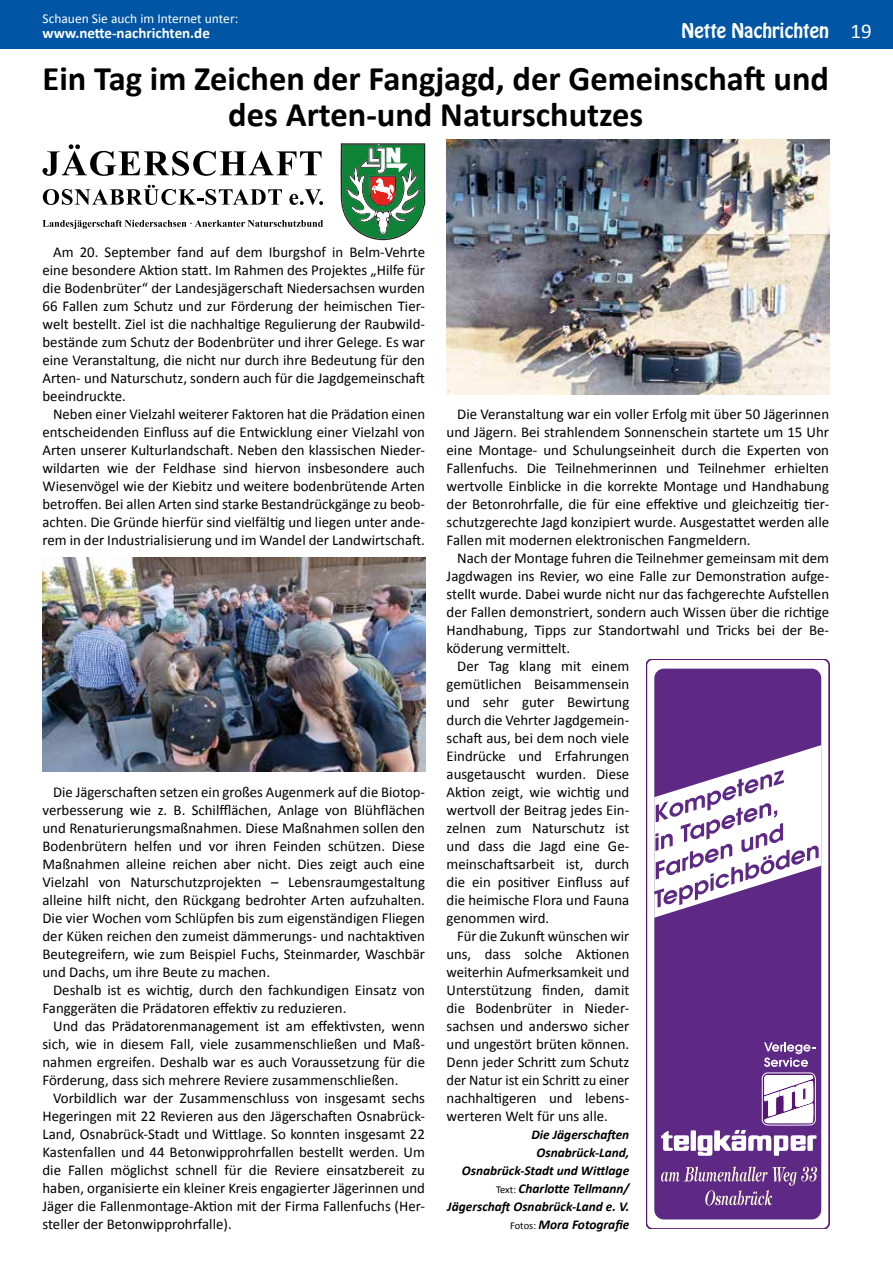
<style>
.page{position:relative;width:893px;height:1263px;background:#fff}
.page>*{position:absolute;margin:0;border:0;box-sizing:border-box;transform-origin:0 0}
.t1{font:700 34.5px/36px "Calibri";color:#000;text-align:center}
.t2{font:21px "Calibri";color:#fff}
.t3{font:18px "Hobo Std";color:#fff}
.t4{font:15px/18px "Calibri";color:#000;text-align:justify}
.t5{font:15px "Calibri";color:#000;scale:.96 1}
.t6{font:700 15px "Calibri";color:#fff}
.t7{font:italic 700 13.5px/18px "Calibri";color:#000;text-align:right}
.t8{font:13.5px "Calibri";color:#fff}
.t9{font:italic 700 13.35px/18px "Calibri";color:#000;text-align:right}
.s1{font-size:13.5px}
.s2{font-weight:400;font-style:normal;font-size:10.5px}
</style>
<div class="page">
<div style="left:0;top:0;width:893px;height:49px;background:#0056a4"></div>
<svg style="left:340px;top:143px;width:85px;height:97px"></svg>
<svg style="left:43px;top:144px;width:279px;height:32px"></svg>
<svg style="left:43px;top:185px;width:239px;height:20px"></svg>
<svg style="left:289px;top:189px;width:34px;height:16px"></svg>
<svg style="left:43px;top:220px;width:280px;height:9px"></svg>
<img style="left:446px;top:139px;width:383px;height:255px">
<img style="left:43px;top:557px;width:382px;height:215px">
<svg style="left:646px;top:659px;width:183px;height:570px"></svg>
<div style="left:646px;top:659px;width:183px;height:570px;border:2px solid #571576;border-radius:6px"></div>
<div style="left:654px;top:669px;width:167px;height:550px;background:#5d2985;border-radius:10px"></div>
<svg style="left:661px;top:1166px;width:156px;height:39px"></svg>
<svg style="left:661px;top:1042px;width:156px;height:114px"></svg>
<svg style="left:654px;top:745px;width:167px;height:173px"></svg>
<p class="t8" style="left:43px;top:10px;width:197px">Schauen Sie auch im Internet unter:</p>
<p class="t6" style="left:43px;top:23px;width:169px">www.nette-nachrichten.de</p>
<h2 class="t2" style="left:850px;top:18px;width:23px">19</h2>
<h1 class="t1" style="left:43px;top:60px;width:788px">Ein Tag im Zeichen der Fangjagd, der Gemeinschaft und des Arten-und Naturschutzes</h1>
<p class="t3" style="left:682px;top:18px;width:149px">Nette Nachrichten</p>
<p class="t4" style="left:43px;top:242px;width:384px;text-indent:11px">Am 20. September fand auf dem Iburgshof in Belm-Vehrte eine besondere Aktion statt. Im Rahmen des Projektes „Hilfe für die Bodenbrüter“ der Landesjägerschaft Niedersachsen wurden 66 Fallen zum Schutz und zur Förderung der heimischen Tier&shy;welt bestellt. Ziel ist die nachhaltige Regulierung der Raubwild&shy;bestände zum Schutz der Bodenbrüter und ihrer Gelege. Es war eine Veranstaltung, die nicht nur durch ihre Bedeutung für den Arten- und Naturschutz, sondern auch für die Jagdgemeinschaft beeindruckte.</p>
<p class="t4" style="left:43px;top:404px;width:384px;text-indent:11px">Neben einer Vielzahl weiterer Faktoren hat die Prädation einen entscheidenden Einfluss auf die Entwicklung einer Vielzahl von Arten unserer Kulturlandschaft. Neben den klassischen Nieder&shy;wildarten wie der Feldhase sind hiervon insbesondere auch Wiesenvögel wie der Kiebitz und weitere bodenbrütende Arten betroffen. Bei allen Arten sind starke Bestandrückgänge zu beob&shy;achten. Die Gründe hierfür sind vielfältig und liegen unter ande&shy;rem in der Industrialisierung und im Wandel der Landwirtschaft.</p>
<p class="t4" style="left:43px;top:782px;width:384px;text-indent:11px">Die Jägerschaften setzen ein großes Augenmerk auf die Biotop&shy;verbesserung wie z. B. Schilfflächen, Anlage von Blühflächen und Renaturierungsmaßnahmen. Diese Maßnahmen sollen den Bodenbrütern helfen und vor ihren Feinden schützen. Diese Maßnahmen alleine reichen aber nicht. Dies zeigt auch eine Vielzahl von Naturschutzprojekten – Lebensraumgestaltung alleine hilft nicht, den Rückgang bedrohter Arten aufzuhalten.<br>Die vier Wochen vom Schlüpfen bis zum eigenständigen Fliegen der Küken reichen den zumeist dämmerungs- und nachtaktiven Beutegreifern, wie zum Beispiel Fuchs, Steinmarder, Waschbär und Dachs, um ihre Beute zu machen.</p>
<p class="t4" style="left:43px;top:980px;width:384px;text-indent:11px">Deshalb ist es wichtig, durch den fachkundigen Einsatz von<br>Fanggeräten die Prädatoren effektiv zu reduzieren.</p>
<p class="t4" style="left:43px;top:1016px;width:384px;text-indent:11px">Und das Prädatorenmanagement ist am effektivsten, wenn sich, wie in diesem Fall, viele zusammenschließen und Maß&shy;nahmen ergreifen. Deshalb war es auch Voraussetzung für die Förderung, dass sich mehrere Reviere zusammenschließen.</p>
<p class="t4" style="left:43px;top:1088px;width:384px;text-indent:11px">Vorbildlich war der Zusammenschluss von insgesamt sechs Hegeringen mit 22 Revieren aus den Jägerschaften Osnabrück-Land, Osnabrück-Stadt und Wittlage. So konnten insgesamt 22<br>Kastenfallen und 44 Betonwipprohrfallen bestellt werden. Um die Fallen möglichst schnell für die Reviere einsatzbereit zu haben, organisierte ein kleiner Kreis engagierter Jägerinnen und Jäger die Fallenmontage-Aktion mit der Firma Fallenfuchs (Her&shy;steller der Betonwipprohrfalle).</p>
<p class="t4" style="left:447px;top:404px;width:384px;text-indent:11px">Die Veranstaltung war ein voller Erfolg mit über 50 Jägerinnen und Jägern. Bei strahlendem Sonnenschein startete um 15 Uhr eine Montage- und Schulungseinheit durch die Experten von Fallenfuchs. Die Teilnehmerinnen und Teilnehmer erhielten wertvolle Einblicke in die korrekte Montage und Handhabung der Betonrohrfalle, die für eine effektive und gleichzeitig tier&shy;schutzgerechte Jagd konzipiert wurde. Ausgestattet werden alle Fallen mit modernen elektronischen Fangmeldern.</p>
<p class="t4" style="left:457px;top:548px;width:373px">Nach der Montage fuhren die Teilnehmer gemeinsam mit dem</p>
<p class="t4" style="left:447px;top:566px;width:384px">Jagdwagen ins Revier, wo eine Falle zur Demonstration aufge-</p>
<p class="t4" style="left:447px;top:584px;width:384px">stellt wurde. Dabei wurde nicht nur das fachgerechte Aufstellen</p>
<p class="t4" style="left:447px;top:602px;width:384px">der Fallen demonstriert, sondern auch Wissen über die richtige</p>
<p class="t4" style="left:447px;top:620px;width:383px">Handhabung, Tipps zur Standortwahl und Tricks bei der Be-</p>
<p class="t4" style="left:447px;top:638px;width:125px">köderung vermittelt.</p>
<p class="t4" style="left:457px;top:656px;width:174px">Der Tag klang mit einem</p>
<p class="t4" style="left:447px;top:674px;width:184px">gemütlichen Beisammensein</p>
<p class="t4" style="left:447px;top:692px;width:184px">und sehr guter Bewirtung</p>
<p class="t4" style="left:447px;top:710px;width:184px">durch die Vehrter Jagdgemein-</p>
<p class="t4" style="left:447px;top:728px;width:184px">schaft aus, bei dem noch viele</p>
<p class="t4" style="left:447px;top:746px;width:184px">Eindrücke und Erfahrungen</p>
<p class="t4" style="left:447px;top:764px;width:184px">ausgetauscht wurden. Diese</p>
<p class="t4" style="left:447px;top:782px;width:184px">Aktion zeigt, wie wichtig und</p>
<p class="t4" style="left:447px;top:800px;width:184px">wertvoll der Beitrag jedes Ein-</p>
<p class="t4" style="left:447px;top:818px;width:184px">zelnen zum Naturschutz ist</p>
<p class="t4" style="left:447px;top:836px;width:184px">und dass die Jagd eine Ge-</p>
<p class="t4" style="left:447px;top:854px;width:184px">meinschaftsarbeit ist, durch</p>
<p class="t4" style="left:447px;top:872px;width:184px">die ein positiver Einfluss auf</p>
<p class="t4" style="left:447px;top:890px;width:184px">die heimische Flora und Fauna</p>
<p class="t4" style="left:447px;top:908px;width:104px">genommen wird.</p>
<p class="t4" style="left:457px;top:926px;width:174px">Für die Zukunft wünschen wir</p>
<p class="t4" style="left:447px;top:944px;width:184px">uns, dass solche Aktionen</p>
<p class="t4" style="left:447px;top:962px;width:184px">weiterhin Aufmerksamkeit und</p>
<p class="t4" style="left:447px;top:980px;width:184px">Unterstützung finden, damit</p>
<p class="t4" style="left:447px;top:998px;width:184px">die Bodenbrüter in Nieder-</p>
<p class="t4" style="left:447px;top:1016px;width:184px">sachsen und anderswo sicher</p>
<p class="t4" style="left:447px;top:1034px;width:184px">und ungestört brüten können.</p>
<p class="t4" style="left:447px;top:1052px;width:184px">Denn jeder Schritt zum Schutz</p>
<p class="t5" style="left:447px;top:1070px;width:192px">der Natur ist ein Schritt zu einer</p>
<p class="t4" style="left:447px;top:1088px;width:184px">nachhaltigeren und lebens-</p>
<p class="t4" style="left:447px;top:1106px;width:163px">werteren Welt für uns alle.</p>
<p class="t9" style="left:462px;top:1125px;width:169px">Die Jägerschaften<br>Osnabrück-Land,<br>Osnabrück-Stadt und Witt<span class="s1">lage</span></p>
<p class="t7" style="left:447px;top:1179px;width:184px"><span class="s2">Text:</span> Charlotte Tellmann/<br>Jägerschaft Osnabrück-Land e. V.<br><span class="s2">Fotos:</span> Mora Fotografie</p>
</div>
